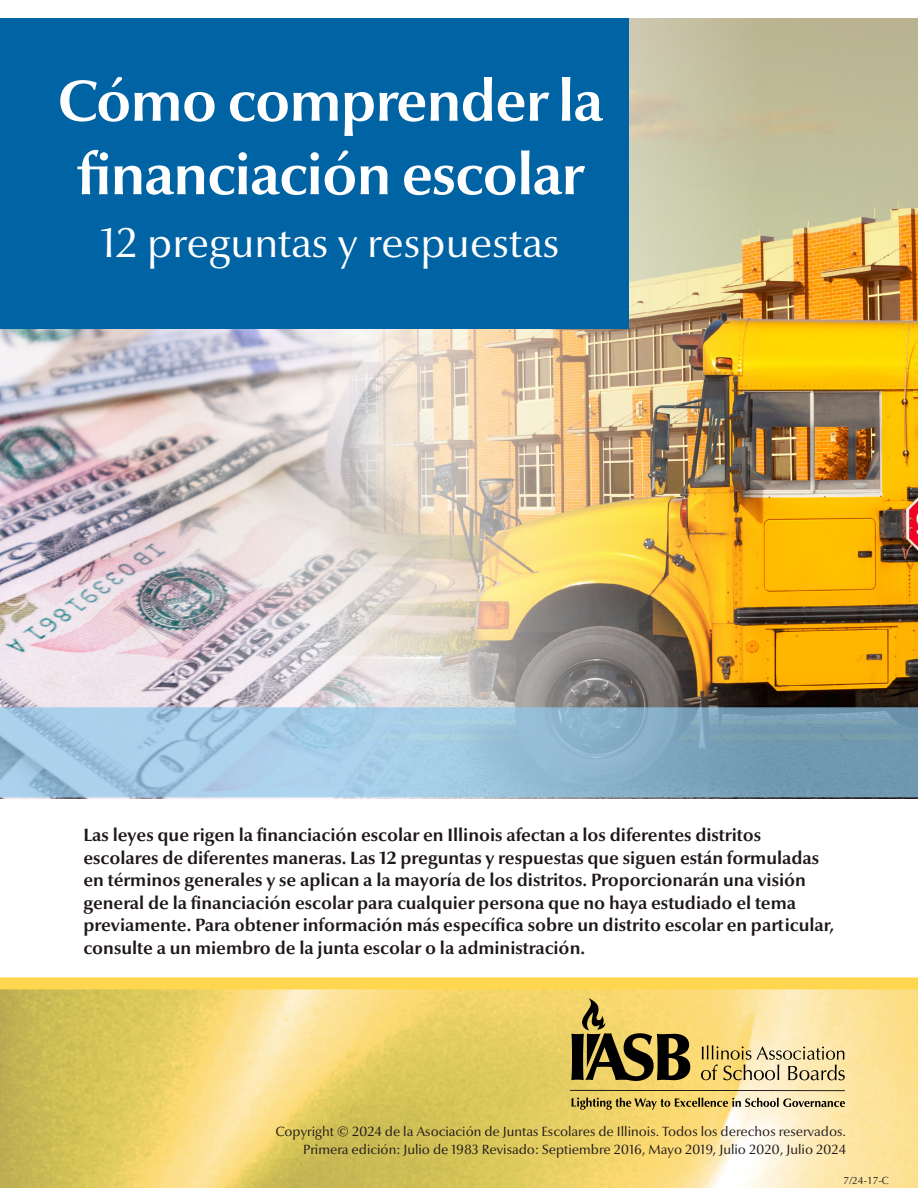
<style>
.page{position:relative;width:918px;height:1188px;background:#fff}
.page>*{position:absolute;margin:0;border:0;box-sizing:border-box;transform-origin:0 0}
.t1{font:700 58.5px/73.5px "Optima Nova LT Pro";letter-spacing:-.02em;color:#fff;text-align:center}
.t2{font:42px "Optima Nova LT Pro";color:#fff}
.t3{font:700 18px/22.5px "Optima Nova LT Pro";color:#1f181a}
.t4{font:13.5px/18px "Optima Nova LT Pro";color:#1f181a;text-align:right}
.t5{font:10.5px "Optima LT Pro";color:#1f191a}
</style>
<div class="page">
<img style="left:629px;top:18px;width:289px;height:780px">
<img style="left:0;top:307px;width:710px;height:492px">
<div style="left:0;top:18px;width:629px;height:311px;background:#0063a4"></div>
<img style="left:0;top:989px;width:918px;height:199px">
<div style="left:0;top:977px;width:918px;height:12px;background:#ffd74f"></div>
<svg style="left:0;top:707px;width:918px;height:90px"></svg>
<svg style="left:701px;top:1045px;width:144px;height:35px"></svg>
<svg style="left:572px;top:1098px;width:273px;height:12px"></svg>
<hr style="left:570px;top:1090px;width:275px;height:1px;background:#000">
<svg style="left:571px;top:998px;width:119px;height:83px"></svg>
<h1 class="t1" style="left:57px;top:64px;width:548px">Cómo comprender la financiación escolar</h1>
<h2 class="t2" style="left:101px;top:217px;width:460px">12 preguntas y respuestas</h2>
<p class="t3" style="left:83px;top:824px;width:753px">Las leyes que rigen la financiación escolar en Illinois afectan a los diferentes distritos escolares de diferentes maneras. Las 12 preguntas y respuestas que siguen están formuladas en términos generales y se aplican a la mayoría de los distritos. Proporcionarán una visión general de la financiación escolar para cualquier persona que no haya estudiado el tema previamente. Para obtener información más específica sobre un distrito escolar en particular, consulte a un miembro de la junta escolar o la administración.</p>
<p class="t4" style="left:276px;top:1122px;width:572px">Copyright © 2024 de la Asociación de Juntas Escolares de Illinois. Todos los derechos reservados.<br>Primera edición: Julio de 1983 Revisado: Septiembre 2016, Mayo 2019, Julio 2020, Julio 2024</p>
<p class="t5" style="left:844px;top:1173px;width:47px">7/24-17-C</p>
</div>
